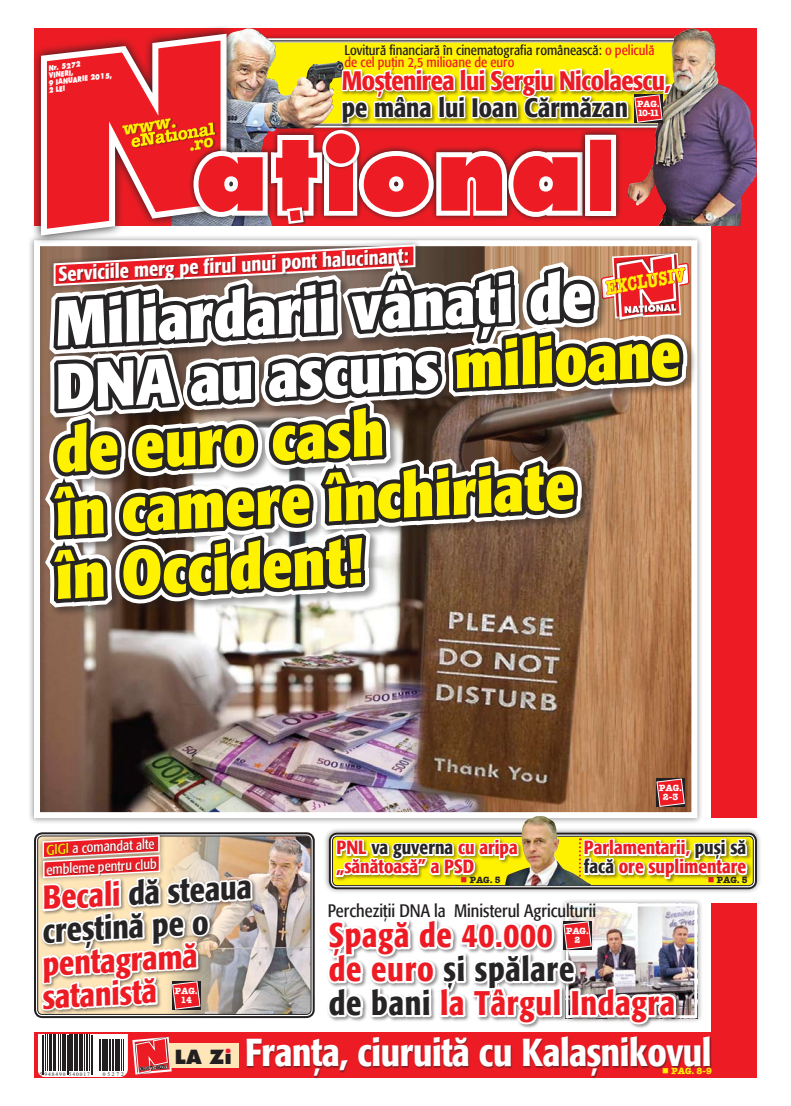
<style>
.page{position:relative;width:791px;height:1106px;background:#fff}
.page>*{position:absolute;margin:0;border:0;box-sizing:border-box;transform-origin:0 0}
.t1{font:100.7px "Futura Extra Bold Rom";color:#ed1c24}
.t2{font:700 condensed 63.2px/63.2px "R Formata";color:#fff200}
.t3{font:500 condensed 38.7px "R Formata";letter-spacing:-.01em;color:#fff}
.t4{font:500 condensed 34px/33.9px "R Formata";letter-spacing:.02em;color:#ed1c24}
.t5{font:500 condensed 33.1px/33px "R Formata";color:#272425}
.t6{font:500 condensed 33.1px/33px "R Formata";color:#ed1c24}
.t7{font:500 condensed 26.6px "R Formata";letter-spacing:-.02em;color:#ed1c24}
.t8{font:500 condensed 26.6px "R Formata";color:#272425}
.t9{font:500 condensed 20px "R Formata";color:#fff}
.t10{font:19.7px "American Type Writer Bold Rom";color:#fff200;scale:.73 1}
.t11{font:19.1px "Futura Extra Bold Rom";color:#231f20}
.t12{font:500 condensed 19px/19px "R Formata";color:#ed1c24}
.t13{font:18px "R Formata Condensed";color:#231f20}
.t14{font:17.6px "American Type Writer Bold Rom";color:#fff200}
.t15{font:14px/12px "R Formata Condensed";color:#231f20}
.t16{font:14px/20px "R Formata Condensed";color:#fff}
.t17{font:9px/9px "American Type Writer Bold Rom";color:#fff;text-align:center}
.t18{font:9px "American Type Writer Bold Rom";color:#272425}
.t19{font:9px "American Type Writer Bold Rom";color:#fff200}
.t20{font:7.3px/7.3px "Futura Extra Bold Rom";color:#fff;scale:.8 1}
.t21{font:5.5px "Times New Roman";letter-spacing:.18em;color:#231f20}
.s1{color:#ed1c24}
.s2{font-size:70.7px}
.s3{color:#fff}
.s4{color:#fff200}
.s5{color:#272425}
</style>
<div class="page">
<div style="left:712px;top:28px;width:45px;height:790px;background:#ed1c24"></div>
<div style="left:712px;top:903px;width:45px;height:174px;background:#ed1c24"></div>
<div style="left:323px;top:827px;width:468px;height:102px;background:#231f20;opacity:.5"></div>
<div style="left:581px;top:837px;width:209px;height:62px;background:#231f20;opacity:.5"></div>
<div style="left:246px;top:1036px;width:520px;height:51px;background:#231f20;opacity:.5"></div>
<div style="left:43px;top:256px;width:748px;height:447px;background:#231f20;opacity:.5"></div>
<svg style="left:750px;top:128px;width:41px;height:183px"></svg>
<img style="left:35px;top:27px;width:715px;height:1060px">
<p class="t20" style="left:45px;top:65px;width:83px;text-indent:3px;rotate:-7deg">Nr. 5272<br>vin eri,<br>9 ian uarie 2015,<br>2 LEI</p>
<p class="t14" style="left:121px;top:119px;width:56px;rotate:-9deg">www.</p>
<p class="t15" style="left:344px;top:45px;width:312px">Lovitură financiară în cinematografia românească: <span class="s1">o peliculă de cel puţin 2,5 milioane de euro</span></p>
<p class="t17" style="left:637px;top:99px;width:24px;text-align:left">PAG.<br>10-11</p>
<h3 class="t7" style="left:342px;top:66px;width:330px">Moştenirea lui Sergiu Nicolaescu,</h3>
<h3 class="t8" style="left:342px;top:93px;width:288px">pe mâna lui Ioan Cărmăzan</h3>
<h1 class="t1" style="left:195px;top:111px;width:389px">at<span class="s2">I</span>ona</h1>
<h3 class="t9" style="left:57px;top:263px;width:352px;rotate:-3deg">Serviciile merg pe firul unui pont halucinant:</h3>
<h3 class="t10" style="left:603px;top:276px;width:112px;rotate:-10deg">EXCLUSIV</h3>
<h2 class="t2" style="left:40px;top:294px;width:637px;rotate:-3deg"><span class="s3">Miliardarii vânaţi de<br>DNA au ascuns</span> milioane de euro cash<br>în camere închiriate<br>în Occident!</h2>
<p class="t16" style="left:45px;top:840px;width:112px;rotate:-3deg"><span class="s4">Gigi</span> a comandat alte embleme pentru club</p>
<h3 class="t5" style="left:40px;top:882px;width:213px;rotate:-3deg"><span class="s1">Becali</span> dă steaua creștină pe o</h3>
<h3 class="t6" style="left:40px;top:948px;width:158px;rotate:-3deg">pentagramă satanistă</h3>
<p class="t17" style="left:175px;top:986px;width:24px">PAG.<br>14</p>
<p class="t17" style="left:659px;top:783px;width:24px">PAG.<br>2-3</p>
<h3 class="t12" style="left:584px;top:838px;width:164px">Parlamentarii, <span class="s5">puși să facă</span> ore suplimentare</h3>
<h3 class="t12" style="left:336px;top:838px;width:183px">PNL <span class="s5">va guverna</span> cu aripa „sănătoasă” a PSD</h3>
<p class="t18" style="left:460px;top:873px;width:42px"><span class="s1">■</span> PAG. 5</p>
<p class="t18" style="left:708px;top:873px;width:42px"><span class="s1">■</span> PAG. 5</p>
<p class="t13" style="left:328px;top:900px;width:270px">Percheziţii DNA la Ministerul Agriculturii</p>
<h3 class="t4" style="left:329px;top:919px;width:348px">Şpagă de 40.000<br>de euro <span class="s5">şi spălare<br>de bani</span> la Târgul Indagra</h3>
<p class="t17" style="left:566px;top:926px;width:24px">PAG.<br>2</p>
<p class="t21" style="left:40px;top:1070px;width:52px">5 948490 540017</p>
<p class="t21" style="left:103px;top:1070px;width:22px">05272</p>
<h3 class="t11" style="left:175px;top:1045px;width:58px">La Zi</h3>
<h3 class="t3" style="left:245px;top:1031px;width:468px">Franța, ciuruită cu Kalașnikovul</h3>
<p class="t19" style="left:662px;top:1065px;width:51px">■ PAG. 8-9</p>
</div>
